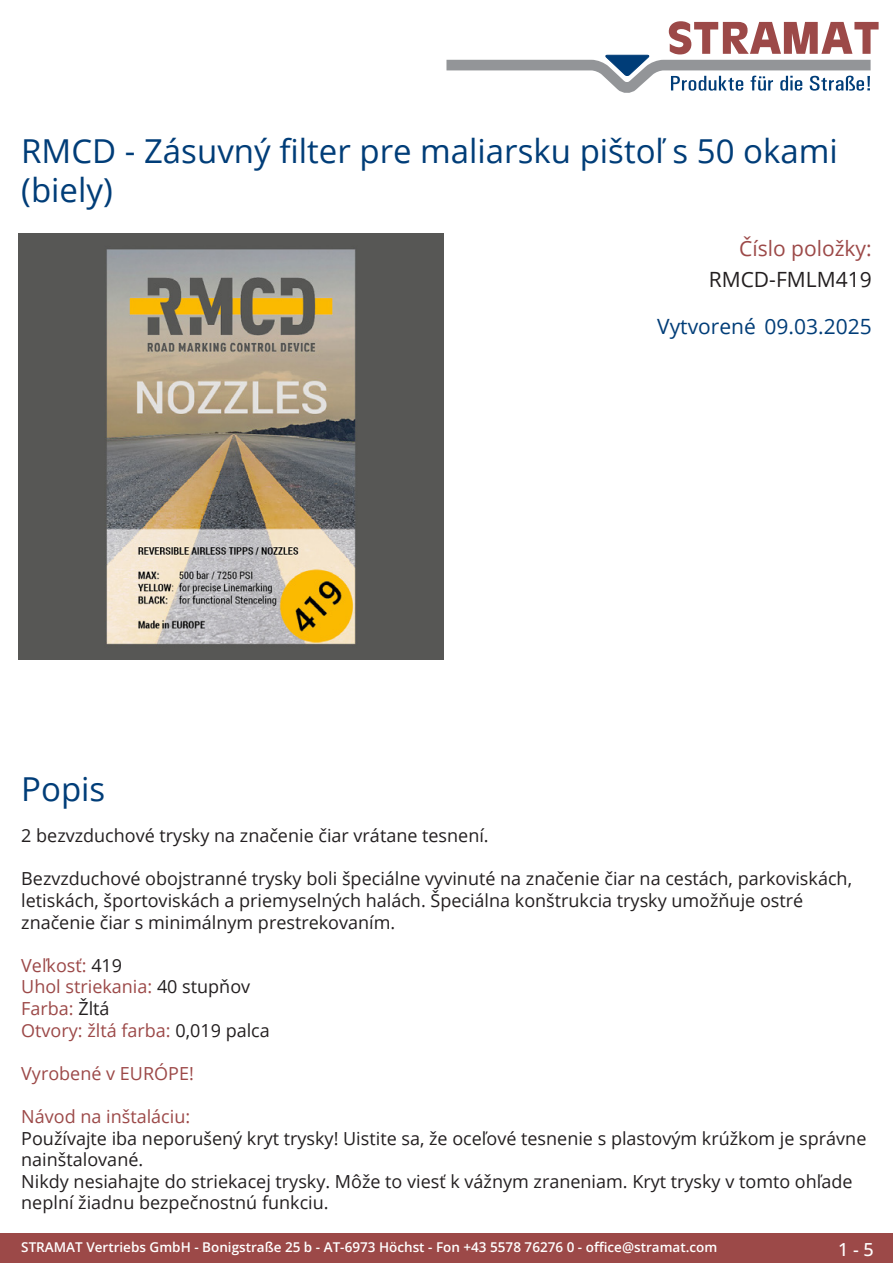
<style>
.page{position:relative;width:893px;height:1263px;background:#fff}
.page>*{position:absolute;margin:0;border:0;box-sizing:border-box;transform-origin:0 0}
.Produkttitel{font:33px/39.6px "Open Sans";color:#003d78}
.Erstellungsdatum{font:21px "Open Sans";color:#003d78}
.TechDaten_Überschrif{font:21px "Open Sans";color:#9c4948}
.TechDaten_Inhalt{font:21px "Open Sans";color:#231f20}
.Beschreibung_Text{font:18px/21.6px "Open Sans";color:#231f20}
.Beschreibung_Text-2{font:18px/21.6px "Open Sans";color:#9c4948}
.t1{font:500 18px "Open Sans";color:#fff}
.t2{font:600 13.5px "Open Sans";color:#fff}
.s1{color:#231f20}
.s2{color:#9c4948}
</style>
<div class="page">
<div style="left:0;top:1233px;width:893px;height:30px;background:#9c4948"></div>
<svg style="left:446px;top:21px;width:433px;height:72px"></svg>
<img style="left:18px;top:234px;width:425px;height:425px">
<p class="Produkttitel" style="left:21px;top:130px;width:818px">RMCD - Zásuvný filter pre maliarsku pištoľ s 50 okami (biely)</p>
<p class="TechDaten_Überschrif" style="left:739px;top:234px;width:134px">Číslo položky:</p>
<p class="TechDaten_Inhalt" style="left:709px;top:265px;width:164px">RMCD-FMLM419</p>
<p class="Erstellungsdatum" style="left:657px;top:312px;width:216px">Vytvorené 09.03.2025</p>
<p class="Produkttitel" style="left:21px;top:768px;width:86px">Popis</p>
<p class="Beschreibung_Text" style="left:21px;top:824px;width:469px">2 bezvzduchové trysky na značenie čiar vrátane tesnení.</p>
<p class="Beschreibung_Text" style="left:21px;top:867px;width:832px">Bezvzduchové obojstranné trysky boli špeciálne vyvinuté na značenie čiar na cestách, parkoviskách, letiskách, športoviskách a priemyselných halách. Špeciálna konštrukcia trysky umožňuje ostré značenie čiar s minimálnym prestrekovaním.</p>
<p class="Beschreibung_Text-2" style="left:21px;top:954px;width:250px">Veľkosť: <span class="s1">419<br></span>Uhol striekania: <span class="s1">40 stupňov<br></span>Farba: <span class="s1">Žltá<br></span>Otvory: žltá farba: <span class="s1">0,019 palca</span></p>
<p class="Beschreibung_Text-2" style="left:21px;top:1062px;width:174px">Vyrobené v EURÓPE!</p>
<p class="Beschreibung_Text" style="left:21px;top:1105px;width:847px"><span class="s2">Návod na inštaláciu:<br></span>Používajte iba neporušený kryt trysky! Uistite sa, že oceľové tesnenie s plastovým krúžkom je správne nainštalované.<br>Nikdy nesiahajte do striekacej trysky. Môže to viesť k vážnym zraneniam. Kryt trysky v tomto ohľade neplní žiadnu bezpečnostnú funkciu.</p>
<p class="t2" style="left:21px;top:1238px;width:698px">STRAMAT Vertriebs GmbH - Bonigstraße 25 b - AT-6973 Höchst - Fon +43 5578 76276 0 - office@stramat.com</p>
<p class="t1" style="left:838px;top:1237px;width:37px">1 - 5</p>
</div>
